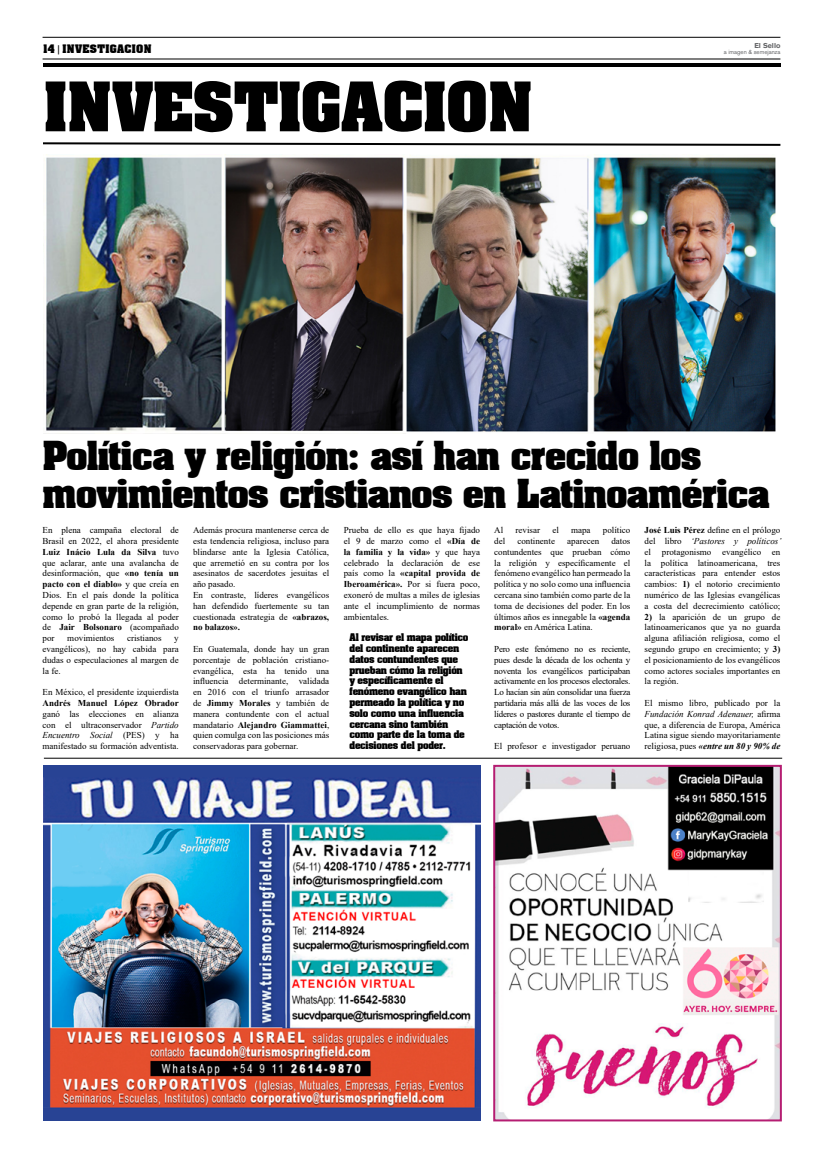
<style>
.page{position:relative;width:823px;height:1163px;background:#fff}
.page>*{position:absolute;margin:0;border:0;box-sizing:border-box;transform-origin:0 0}
.t1{font:700 58px "Aaron";color:#000}
.t2{font:700 34px/38px "Aaron";letter-spacing:-.015em;color:#000}
.t3{font:700 10px "Aaron";letter-spacing:.04em;color:#000}
.t4{font:9px/10.8px "Times New Roman";color:#000;text-align:justify}
.t5{font:700 9px/10.8px "Aaron";letter-spacing:-.025em;color:#000}
.t6{font:700 9px "Times New Roman";color:#000}
.t7{font:700 7px "Akzidenz Grotesk BQ";color:#636466}
.t8{font:6px "Akzidenz Grotesk BQ Reg OK";color:#636466}
.s1{font-family:"Akzidenz Grotesk BQ Reg OK";font-weight:400}
.s2{font-weight:700}
.s3{font-style:italic}
.s4{font-weight:700;font-style:italic}
</style>
<div class="page">
<hr style="left:43px;top:59px;width:737px;height:1px;background:#000">
<hr style="left:43px;top:63px;width:737px;height:4px;background:#000">
<hr style="left:43px;top:37px;width:737px;height:1px;background:#000">
<svg style="left:43px;top:142px;width:738px;height:4px"></svg>
<hr style="left:44px;top:757px;width:737px;height:1px;background:#000">
<img style="left:44px;top:765px;width:436px;height:355px">
<img style="left:496px;top:767px;width:282px;height:351px">
<div style="left:493px;top:764px;width:288px;height:357px;border:2px solid #b51d72"></div>
<img style="left:44px;top:154px;width:732px;height:278px">
<p class="t3" style="left:43px;top:40px;width:110px">14 <span class="s1">|</span> INVESTIGACION</p>
<p class="t7" style="left:754px;top:41px;width:27px">El Sello</p>
<p class="t8" style="left:723px;top:48px;width:58px">a imagen &amp; semejanza</p>
<h1 class="t1" style="left:44px;top:57px;width:490px">INVESTIGACION</h1>
<h2 class="t2" style="left:43px;top:435px;width:728px">Política y religión: así han crecido los movimientos cristianos en Latinoamérica</h2>
<p class="t4" style="left:343px;top:524px;width:138px">Prueba de ello es que haya fijado el 9 de marzo como el <span class="s2">«Día de la familia y la vida»</span> y que haya celebrado la declaración de ese país como la <span class="s2">«capital provida de Iberoamérica».</span> Por si fuera poco, exoneró de multas a miles de iglesias ante el incumplimiento de normas ambientales.</p>
<p class="t5" style="left:349px;top:631px;width:120px">Al revisar el mapa político del continente aparecen datos contundentes que prueban cómo la religión y específicamente el fenómeno evangélico han permeado la política y no solo como una influencia cercana sino también como parte de la toma de decisiones del poder.</p>
<p class="t4" style="left:644px;top:524px;width:138px"><span class="s2">José Luis Pérez</span> define en el prólogo del libro <span class="s3">‘Pastores y políticos’ </span>el protagonismo evangélico en la política latinoamericana, tres características para entender estos cambios: <span class="s2">1)</span> el notorio crecimiento numérico de las Iglesias evangélicas a costa del decrecimiento católico;</p>
<p class="t4" style="left:644px;top:610px;width:137px"><span class="s2">2)</span> la aparición de un grupo de latinoamericanos que ya no guarda alguna afiliación religiosa, como el segundo grupo en crecimiento; y <span class="s2">3) </span>el posicionamiento de los evangélicos como actores sociales importantes en la región.</p>
<p class="t4" style="left:644px;top:697px;width:137px">El mismo libro, publicado por la <span class="s3">Fundación Konrad Adenauer,</span> afirma que, a diferencia de Europa, América Latina sigue siendo mayoritariamente religiosa, pues <span class="s4">«entre un 80 y 90% de</span></p>
<p class="t4" style="left:43px;top:524px;width:138px">En plena campaña electoral de Brasil en 2022, el ahora presidente <span class="s2">Luiz Inácio Lula da Silva</span> tuvo que aclarar, ante una avalancha de desinformación, que <span class="s2">«no tenía un pacto con el diablo»</span> y que creía en Dios. En el país donde la política depende en gran parte de la religión, como lo probó la llegada al poder de <span class="s2">Jair Bolsonaro</span> (acompañado por</p>
<p class="t4" style="left:193px;top:524px;width:138px;text-align:left">Además procura mantenerse cerca de esta tendencia religiosa, incluso para blindarse ante la Iglesia Católica, que arremetió en su contra por los asesinatos de sacerdotes jesuitas el año pasado.<br>En contraste, líderes evangélicos han defendido fuertemente su tan cuestionada estrategia de <span class="s2">«abrazos, no balazos».</span></p>
<p class="t4" style="left:193px;top:643px;width:138px">En Guatemala, donde hay un gran porcentaje de población cristiano&shy;evangélica, esta ha tenido una influencia determinante, validada en 2016 con el triunfo arrasador de <span class="s2">Jimmy Morales</span> y también de manera contundente con el actual mandatario <span class="s2">Alejandro Giammattei</span>, quien comulga con las posiciones más conservadoras para gobernar.</p>
<p class="t4" style="left:494px;top:524px;width:10px">Al</p>
<p class="t4" style="left:515px;top:524px;width:26px">revisar</p>
<p class="t4" style="left:552px;top:524px;width:8px">el</p>
<p class="t4" style="left:570px;top:524px;width:21px">mapa</p>
<p class="t4" style="left:602px;top:524px;width:29px">político</p>
<p class="t4" style="left:494px;top:535px;width:12px">del</p>
<p class="t4" style="left:517px;top:535px;width:39px">continente</p>
<p class="t4" style="left:567px;top:535px;width:33px">aparecen</p>
<p class="t4" style="left:494px;top:535px;width:138px;text-indent:117px">datos contundentes que prueban cómo la religión y específicamente el fenómeno evangélico han permeado la política y no solo como una influencia cercana sino también como parte de la toma de decisiones del poder. En los últimos años es innegable la <span class="s2">«agenda moral»</span> en América Latina.</p>
<p class="t4" style="left:494px;top:643px;width:138px">Pero este fenómeno no es reciente, pues desde la década de los ochenta y noventa los evangélicos participaban activamente en los procesos electorales.<br>Lo hacían sin aún consolidar una fuerza partidaria más allá de las voces de los líderes o pastores durante el tiempo de captación de votos.</p>
<p class="t4" style="left:494px;top:740px;width:138px">El profesor e investigador peruano</p>
<p class="t4" style="left:67px;top:632px;width:49px">movimientos</p>
<p class="t4" style="left:127px;top:632px;width:36px">cristianos</p>
<p class="t4" style="left:43px;top:632px;width:138px;text-indent:132px">y evangélicos), no hay cabida para dudas o especulaciones al margen de la fe.</p>
<p class="t4" style="left:43px;top:686px;width:138px">En México, el presidente izquierdista</p>
<p class="t6" style="left:43px;top:696px;width:138px">Andrés Manuel López Obrador</p>
<p class="t4" style="left:43px;top:708px;width:138px">ganó las elecciones en alianza con el ultraconservador <span class="s3">Partido Encuentro Social</span> (PES) y ha manifestado su formación adventista.</p>
</div>
